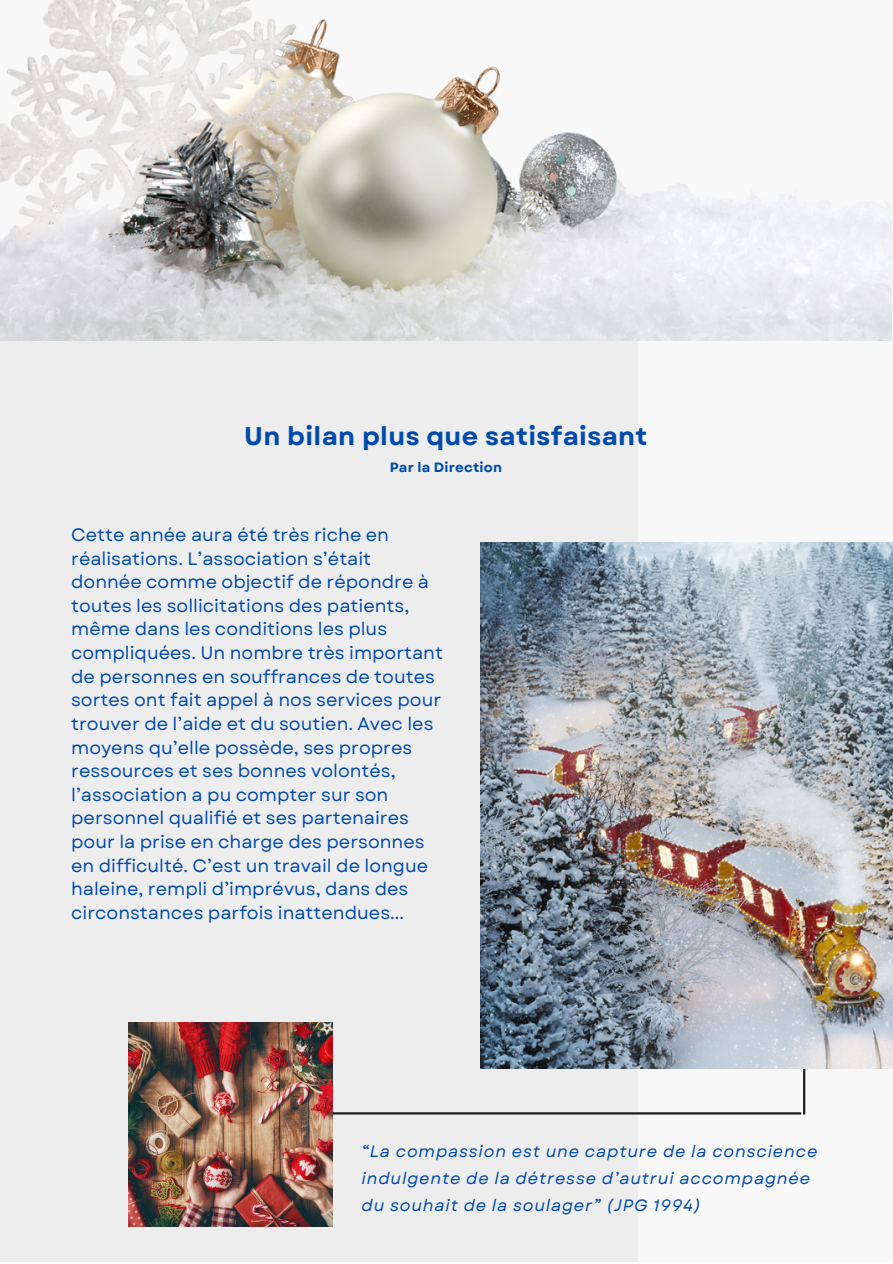
<style>
.page{position:relative;width:893px;height:1264px;background:#fff}
.page>*{position:absolute;margin:0;border:0;box-sizing:border-box;transform-origin:0 0}
.t1{font:700 25.5px "Garet";letter-spacing:.015em;color:#004aad}
.t2{font:18px/23.5px "Garet";color:#004aad}
.t3{font:italic 16.35px/27px "Garet";letter-spacing:.05em;color:#004aad}
.t4{font:700 13.5px "Garet";letter-spacing:.015em;color:#004aad}
</style>
<div class="page">
<div style="left:0;top:0;width:892px;height:1261px;background:#f8f8f8"></div>
<div style="left:0;top:304px;width:638px;height:958px;background:#ededed"></div>
<hr style="left:180px;top:1112px;width:621px;height:2px;background:#1e1e1e">
<hr style="left:803px;top:1033px;width:2px;height:81px;background:#1e1e1e">
<img style="left:0;top:0;width:891px;height:341px">
<img style="left:480px;top:542px;width:412px;height:526px">
<img style="left:129px;top:1022px;width:203px;height:204px">
<p class="t1" style="left:244px;top:418px;width:405px">Un bilan plus que satisfaisant</p>
<p class="t4" style="left:390px;top:457px;width:114px">Par la Direction</p>
<p class="t2" style="left:71px;top:523px;width:319px">Cette année aura été très riche en réalisations. L’association s’était</p>
<p class="t2" style="left:71px;top:570px;width:373px">donnée comme objectif de répondre à toutes les sollicitations des patients, même dans les conditions les plus compliquées. Un nombre très important de personnes en souffrances de toutes sortes ont fait appel à nos services pour trouver de l’aide et du soutien. Avec les moyens qu’elle possède, ses propres ressources et ses bonnes volontés, l’association a pu compter sur son personnel qualifié et ses partenaires pour la prise en charge des personnes en difficulté. C’est un travail de longue haleine, rempli d’imprévus, dans des circonstances parfois inattendues...</p>
<p class="t3" style="left:361px;top:1137px;width:457px">“La compassion est une capture de la conscience indulgente de la détresse d’autrui accompagnée du souhait de la soulager” (JPG 1994)</p>
</div>
